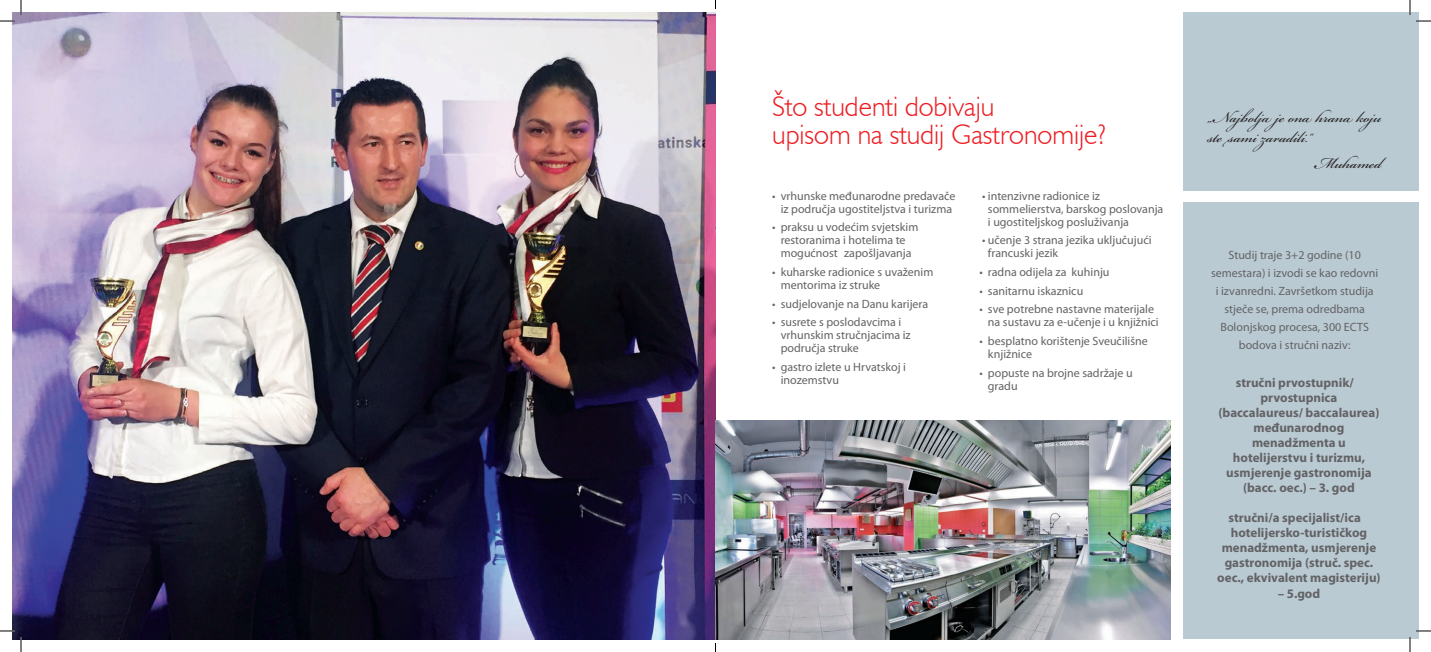
<style>
.page{position:relative;width:1431px;height:652px;background:#fff}
.page>*{position:absolute;margin:0;border:0;box-sizing:border-box;transform-origin:0 0}
.t1{font:300 28px "Humanist 521 BT";color:#ee1d23}
.t2{font:24px/20px "Bickham Script Pro";color:#231f20}
.t3{font:700 13px "Myriad Pro";color:#636366}
.t4{font:12px/13px "Myriad Pro";color:#636366}
</style>
<div class="page">
<div style="left:1183px;top:12px;width:235px;height:179px;background:#bacad2"></div>
<div style="left:1183px;top:202px;width:235px;height:436px;background:#bacad2"></div>
<img style="left:12px;top:12px;width:703px;height:627px">
<img style="left:715px;top:420px;width:455px;height:219px">
<svg style="left:0;top:0;width:22px;height:22px"></svg>
<svg style="left:0;top:630px;width:22px;height:21px"></svg>
<svg style="left:1409px;top:0;width:22px;height:22px"></svg>
<svg style="left:1409px;top:630px;width:22px;height:21px"></svg>
<p class="t1" style="left:772px;top:89px;width:224px">Što studenti dobivaju</p>
<p class="t1" style="left:772px;top:117px;width:336px">upisom na studij Gastronomije?</p>
<p class="t4" style="left:772px;top:189px;width:185px;text-align:center">• vrhunske međunarodne predavače iz područja ugostiteljstva i turizma</p>
<p class="t4" style="left:772px;top:220px;width:148px;text-align:center">• praksu u vodećim svjetskim restoranima i hotelima te mogućnost zapošljavanja</p>
<p class="t4" style="left:781px;top:265px;width:154px;text-indent:-9px">• kuharske radionice s uvaženim mentorima iz struke</p>
<p class="t4" style="left:772px;top:297px;width:158px">• sudjelovanje na Danu karijera</p>
<p class="t4" style="left:781px;top:315px;width:132px;text-indent:-9px">• susrete s poslodavcima i vrhunskim stručnjacima iz područja struke</p>
<p class="t4" style="left:781px;top:360px;width:127px;text-indent:-9px">• gastro izlete u Hrvatskoj i inozemstvu</p>
<p class="t4" style="left:988px;top:189px;width:177px;text-indent:-6px">• intenzivne radionice iz sommelierstva, barskog poslovanja i ugostiteljskog posluživanja</p>
<p class="t4" style="left:988px;top:233px;width:165px;text-indent:-6px">• učenje 3 strana jezika uključujući francuski jezik</p>
<p class="t4" style="left:979px;top:265px;width:132px">• radna odijela za kuhinju</p>
<p class="t4" style="left:979px;top:284px;width:105px">• sanitarnu iskaznicu</p>
<p class="t4" style="left:988px;top:302px;width:172px;text-indent:-9px">• sve potrebne nastavne materijale na sustavu za e-učenje i u knjižnici</p>
<p class="t4" style="left:988px;top:334px;width:161px;text-indent:-9px">• besplatno korištenje Sveučilišne knjižnice</p>
<p class="t4" style="left:988px;top:366px;width:146px;text-indent:-9px">• popuste na brojne sadržaje u gradu</p>
<p class="t2" style="left:1208px;top:104px;width:180px">„Najbolja je ona hrana koju ste sami zaradili.“</p>
<p class="t2" style="left:1315px;top:150px;width:68px">Muhamed</p>
<p class="t4" style="left:1211px;top:245px;width:169px;line-height:18px;text-align:center">Studij traje 3+2 godine (10 semestara) i izvodi se kao redovni i izvanredni. Završetkom studija stječe se, prema odredbama<br>Bolonjskog procesa, 300 ECTS bodova i stručni naziv:</p>
<p class="t3" style="left:1236px;top:374px;width:119px">stručni prvostupnik/</p>
<p class="t3" style="left:1261px;top:389px;width:78px">prvostupnica</p>
<p class="t3" style="left:1219px;top:404px;width:162px">(baccalaureus/ baccalaurea)</p>
<p class="t3" style="left:1254px;top:419px;width:92px">međunarodnog</p>
<p class="t3" style="left:1252px;top:434px;width:95px">menadžmenta u</p>
<p class="t3" style="left:1233px;top:449px;width:134px">hotelijerstvu i turizmu,</p>
<p class="t3" style="left:1226px;top:464px;width:147px">usmjerenje gastronomija</p>
<p class="t3" style="left:1243px;top:479px;width:113px">(bacc. oec.) – 3. god</p>
<p class="t3" style="left:1229px;top:509px;width:134px">stručni/a specijalist/ica</p>
<p class="t3" style="left:1231px;top:524px;width:138px">hotelijersko-turističkog</p>
<p class="t3" style="left:1222px;top:539px;width:156px">menadžmenta, usmjerenje</p>
<p class="t3" style="left:1225px;top:554px;width:150px">gastronomija (struč. spec.</p>
<p class="t3" style="left:1217px;top:569px;width:165px">oec., ekvivalent magisteriju)</p>
<p class="t3" style="left:1278px;top:584px;width:44px">– 5.god</p>
</div>
